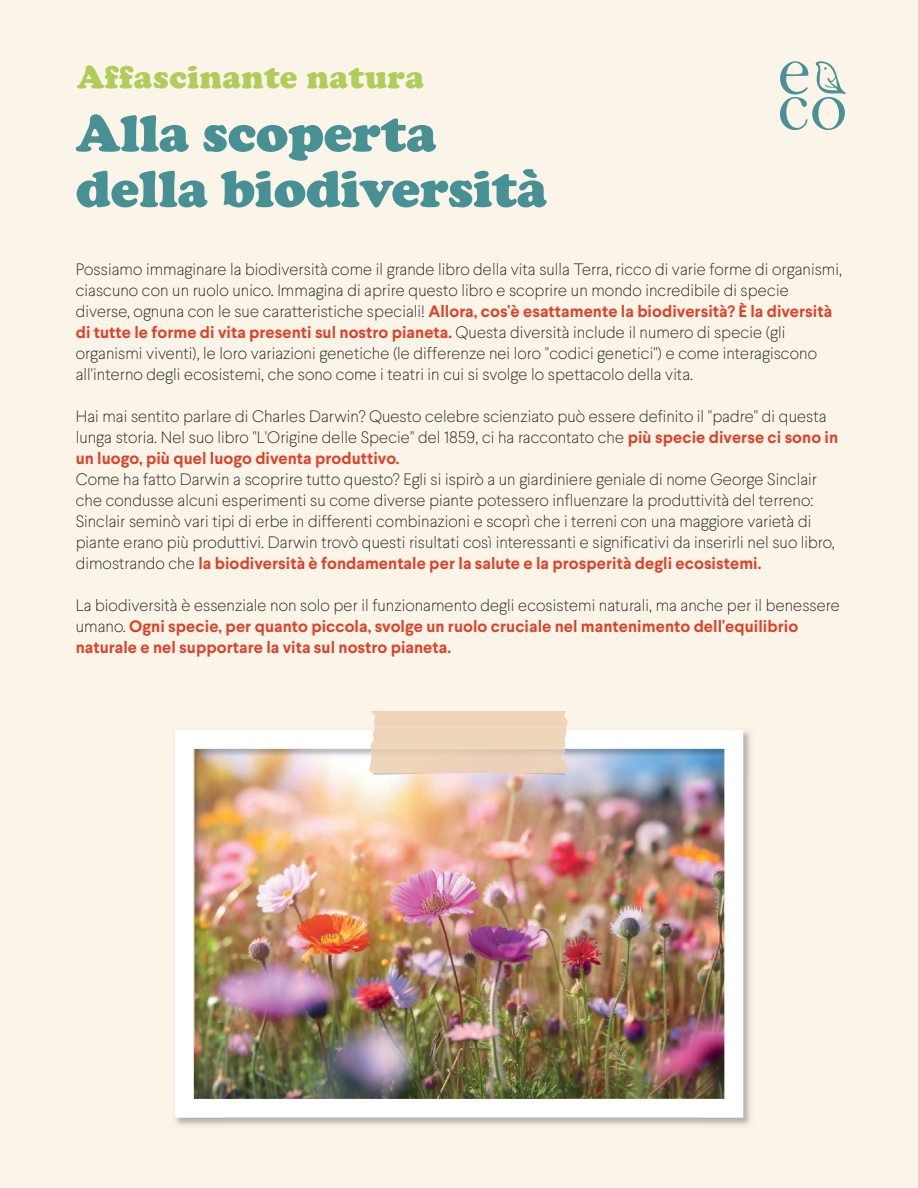
<style>
.page{position:relative;width:918px;height:1188px;background:#faf5e8}
.page>*{position:absolute;margin:0;border:0;box-sizing:border-box;transform-origin:0 0}
.t1{font:900 54px/55.5px "Cooper";letter-spacing:-.005em;color:#479195}
.t2{font:900 33px "Cooper";letter-spacing:.015em;color:#b0cd59}
.t3{font:100 16.5px/21px "Larsseit";letter-spacing:.005em;color:#231f20}
.t4{font:700 16.5px/21px "Larsseit";letter-spacing:.005em;color:#de4128}
.s1{font-weight:700;color:#de4128}
.s2{font-weight:100;color:#231f20}
</style>
<div class="page">
<svg style="left:780px;top:61px;width:66px;height:69px"></svg>
<img style="left:743px;top:731px;width:8px;height:46px">
<img style="left:175px;top:1117px;width:50px;height:8px">
<img style="left:702px;top:777px;width:49px;height:348px">
<img style="left:175px;top:730px;width:568px;height:387px">
<img style="left:373px;top:773px;width:192px;height:2px">
<img style="left:369px;top:749px;width:199px;height:24px">
<div style="left:370px;top:711px;width:198px;height:38px;background:#efd6bb"></div>
<h2 class="t2" style="left:77px;top:58px;width:349px">Affascinante natura</h2>
<h1 class="t1" style="left:76px;top:105px;width:473px">Alla scoperta della biodiversità</h1>
<p class="t3" style="left:76px;top:258px;width:768px">Possiamo immaginare la biodiversità come il grande libro della vita sulla Terra, ricco di varie forme di organismi, ciascuno con un ruolo unico. Immagina di aprire questo libro e scoprire un mondo incredibile di specie diverse, ognuna con le sue caratteristiche speciali! <span class="s1">Allora, cos'è esattamente la biodiversità? È la diversità di tutte le forme di vita presenti sul nostro pianeta.</span> Questa diversità include il numero di specie (gli organismi viventi), le loro variazioni genetiche (le differenze nei loro "codici genetici") e come interagiscono all'interno degli ecosistemi, che sono come i teatri in cui si svolge lo spettacolo della vita.</p>
<p class="t3" style="left:76px;top:405px;width:764px">Hai mai sentito parlare di Charles Darwin? Questo celebre scienziato può essere definito il "padre" di questa lunga storia. Nel suo libro "L'Origine delle Specie" del 1859, ci ha raccontato che <span class="s1">più specie diverse ci sono in un luogo, più quel luogo diventa produttivo.</span></p>
<p class="t3" style="left:76px;top:468px;width:761px">Come ha fatto Darwin a scoprire tutto questo? Egli si ispirò a un giardiniere geniale di nome George Sinclair che condusse alcuni esperimenti su come diverse piante potessero influenzare la produttività del terreno:<br>Sinclair seminò vari tipi di erbe in differenti combinazioni e scoprì che i terreni con una maggiore varietà di piante erano più produttivi. Darwin trovò questi risultati così interessanti e significativi da inserirli nel suo libro, dimostrando che <span class="s1">la biodiversità è fondamentale per la salute e la prosperità degli ecosistemi.</span></p>
<p class="t4" style="left:76px;top:594px;width:766px"><span class="s2">La biodiversità è essenziale non solo per il funzionamento degli ecosistemi naturali, ma anche per il benessere umano.</span> Ogni specie, per quanto piccola, svolge un ruolo cruciale nel mantenimento dell'equilibrio naturale e nel supportare la vita sul nostro pianeta.</p>
</div>
